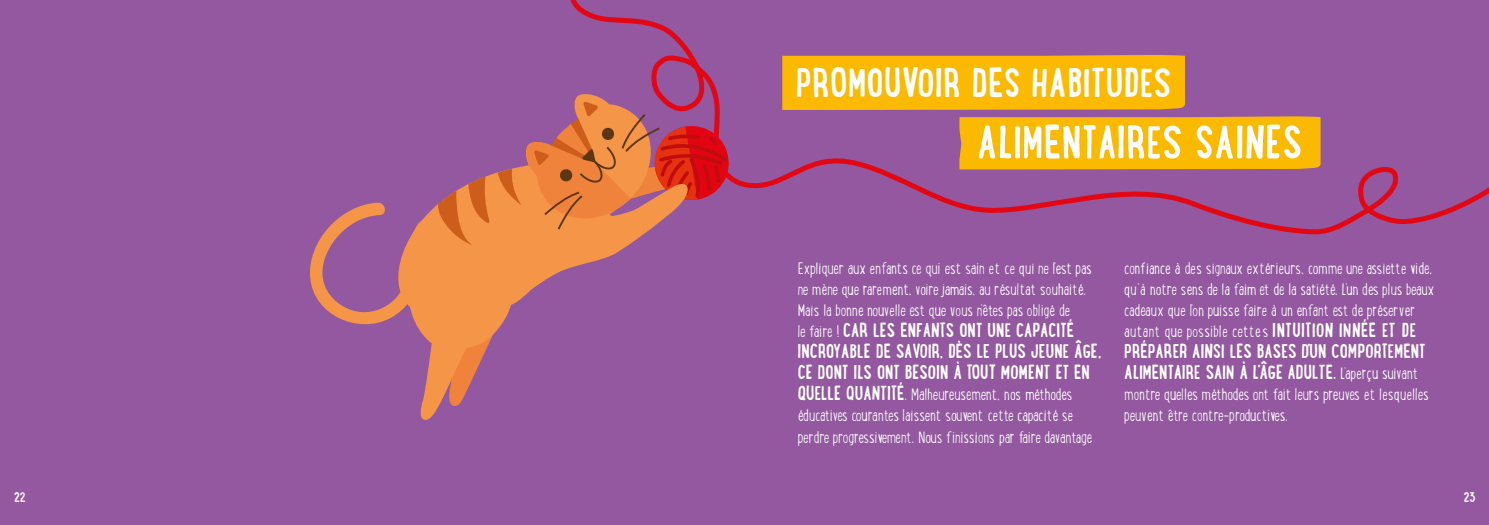
<style>
.page{position:relative;width:1489px;height:525px;background:#fff}
.page>*{position:absolute;margin:0;border:0;box-sizing:border-box;transform-origin:0 0}
.t1{font:700 50px "Lunch Box";letter-spacing:.01em;color:#fff}
.t2{font:700 43.75px "Lunch Box";letter-spacing:.01em;color:#fff}
.t3{font:700 21.25px/21px "Lunch Box";color:#fff}
.t4{font:300 17.5px/21px "Lunch Box";color:#fff}
.t5{font:700 15px "Lunch Box";color:#fff}
.s1{font-weight:300;font-size:17.5px}
.s2{font-weight:700;font-size:21.25px}
</style>
<div class="page">
<div style="left:0;top:0;width:1488px;height:524px;background:#93589f"></div>
<svg style="left:570px;top:0;width:918px;height:235px"></svg>
<div style="left:959px;top:116px;width:361px;height:53px;background:#fbba00"></div>
<div style="left:782px;top:55px;width:402px;height:55px;background:#fbba00"></div>
<svg style="left:310px;top:92px;width:421px;height:328px"></svg>
<h2 class="t2" style="left:796px;top:53px;width:377px">PROMOUVOIR DES HABITUDES</h2>
<h1 class="t1" style="left:976px;top:108px;width:327px">ALIMENTAIRES SAINES</h1>
<p class="t4" style="left:797px;top:258px;width:295px">Expliquer aux enfants ce qui est sain et ce qui ne l'est pas ne mène que rarement, voire jamais, au résultat souhaité.<br>Mais la bonne nouvelle est que vous n'êtes pas obligé de</p>
<p class="t3" style="left:797px;top:319px;width:305px"><span class="s1">le faire !</span> CAR LES ENFANTS ONT UNE CAPACITÉ<br>INCROYABLE DE SAVOIR, DÈS LE PLUS JEUNE ÂGE,<br>CE DONT ILS ONT BESOIN À TOUT MOMENT ET EN</p>
<p class="t4" style="left:797px;top:384px;width:296px"><span class="s2">QUELLE QUANTITÉ</span>. Malheureusement, nos méthodes éducatives courantes laissent souvent cette capacité se perdre progressivement. Nous finissions par faire davantage</p>
<p class="t4" style="left:1124px;top:258px;width:311px">confiance à des signaux extérieurs, comme une assiette vide, qu'à notre sens de la faim et de la satiété. L'un des plus beaux cadeaux que l'on puisse faire à un enfant est de préserver autant que possible cette s <span class="s2">INTUITION INNÉE ET DE</span></p>
<p class="t3" style="left:1124px;top:340px;width:303px">PRÉPARER AINSI LES BASES D'UN COMPORTEMENT<br>ALIMENTAIRE SAIN À L'ÂGE ADULTE. <span class="s1">L'aperçu suivant</span></p>
<p class="t4" style="left:1124px;top:384px;width:306px">montre quelles méthodes ont fait leurs preuves et lesquelles peuvent être contre-productives.</p>
<p class="t5" style="left:14px;top:486px;width:13px">22</p>
<p class="t5" style="left:1463px;top:486px;width:13px">23</p>
</div>
